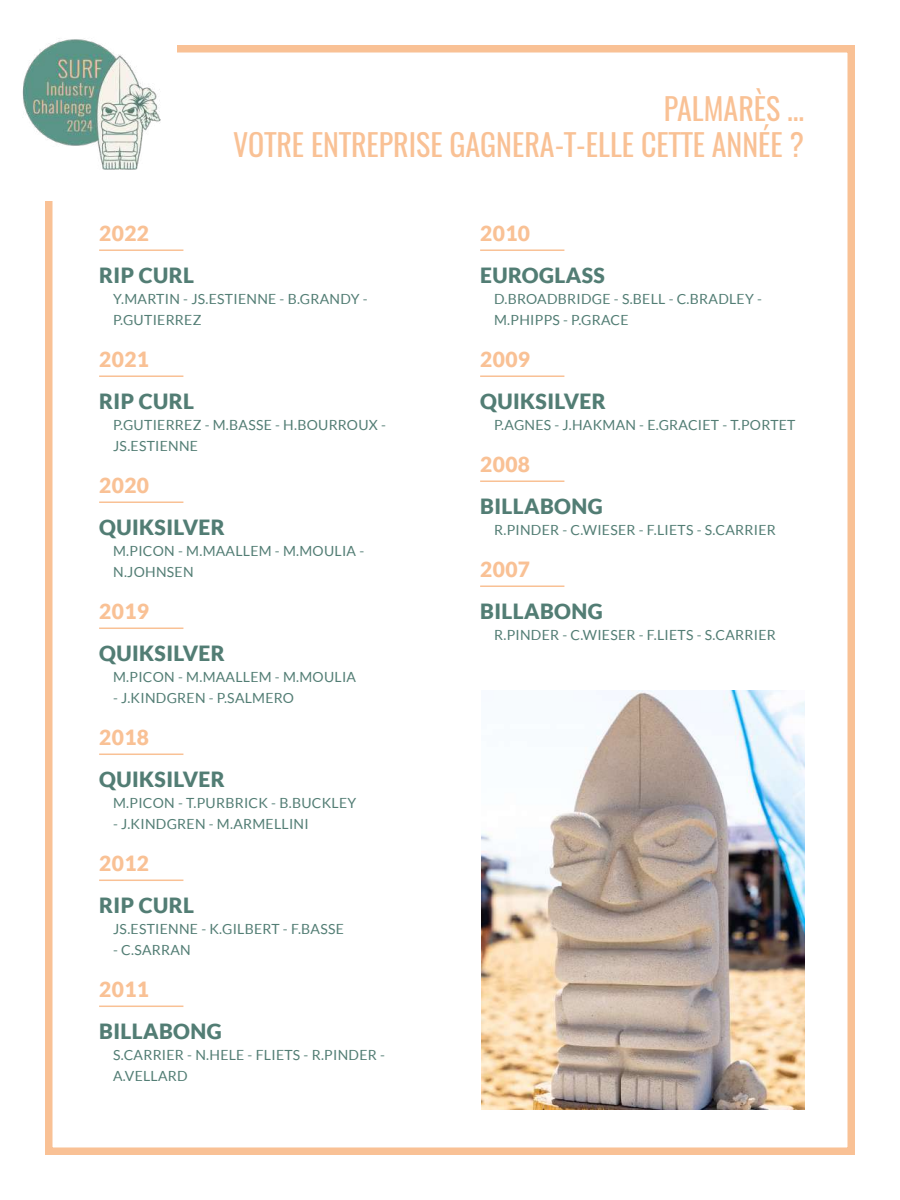
<style>
.page{position:relative;width:900px;height:1200px;background:#fff}
.page>*{position:absolute;margin:0;border:0;box-sizing:border-box;transform-origin:0 0}
.t1{font:30px/36px "Oswald";color:#f9c195;text-align:right}
.t2{font:900 21px "Lato";letter-spacing:.02em;color:#527d74}
.t3{font:900 21px "Lato";letter-spacing:.02em;color:#f9c195}
.t4{font:13.95px/21px "Lato";letter-spacing:.02em;color:#527d74}
</style>
<div class="page">
<div style="left:45px;top:45px;width:810px;height:1110px;border:8px solid #f9c195"></div>
<div style="left:18px;top:24px;width:159px;height:177px;background:#fff"></div>
<img style="left:22px;top:38px;width:139px;height:132px">
<img style="left:482px;top:690px;width:322px;height:420px">
<hr style="left:480px;top:249px;width:84px;height:2px;background:#f9c195">
<hr style="left:480px;top:375px;width:84px;height:2px;background:#f9c195">
<hr style="left:480px;top:480px;width:84px;height:2px;background:#f9c195">
<hr style="left:480px;top:586px;width:84px;height:1px;background:#f9c195">
<hr style="left:99px;top:249px;width:84px;height:2px;background:#f9c195">
<hr style="left:99px;top:375px;width:84px;height:2px;background:#f9c195">
<hr style="left:99px;top:501px;width:84px;height:2px;background:#f9c195">
<hr style="left:99px;top:628px;width:84px;height:1px;background:#f9c195">
<hr style="left:99px;top:754px;width:84px;height:1px;background:#f9c195">
<hr style="left:99px;top:880px;width:84px;height:1px;background:#f9c195">
<hr style="left:99px;top:1006px;width:84px;height:1px;background:#f9c195">
<h1 class="t1" style="left:233px;top:91px;width:572px">PALMARÈS ...<br>VOTRE ENTREPRISE GAGNERA-T-ELLE CETTE ANNÉE ?</h1>
<h2 class="t3" style="left:99px;top:221px;width:51px">2022</h2>
<h2 class="t2" style="left:99px;top:263px;width:96px">RIP CURL</h2>
<p class="t4" style="left:113px;top:288px;width:256px">Y.MARTIN - JS.ESTIENNE - B.GRANDY -<br>P.GUTIERREZ</p>
<h2 class="t3" style="left:99px;top:347px;width:51px">2021</h2>
<h2 class="t2" style="left:99px;top:389px;width:96px">RIP CURL</h2>
<p class="t4" style="left:113px;top:414px;width:274px">P.GUTIERREZ - M.BASSE - H.BOURROUX -<br>JS.ESTIENNE</p>
<h2 class="t3" style="left:99px;top:473px;width:51px">2020</h2>
<h2 class="t2" style="left:99px;top:515px;width:127px">QUIKSILVER</h2>
<p class="t4" style="left:113px;top:540px;width:253px">M.PICON - M.MAALLEM - M.MOULIA -<br>N.JOHNSEN</p>
<h2 class="t3" style="left:99px;top:599px;width:51px">2019</h2>
<h2 class="t2" style="left:99px;top:641px;width:127px">QUIKSILVER</h2>
<p class="t4" style="left:113px;top:666px;width:245px">M.PICON - M.MAALLEM - M.MOULIA</p>
<p class="t4" style="left:113px;top:687px;width:182px">- J.KINDGREN - P.SALMERO</p>
<h2 class="t3" style="left:99px;top:725px;width:51px">2018</h2>
<h2 class="t2" style="left:99px;top:767px;width:127px">QUIKSILVER</h2>
<p class="t4" style="left:113px;top:792px;width:245px">M.PICON - T.PURBRICK - B.BUCKLEY</p>
<p class="t4" style="left:113px;top:813px;width:197px">- J.KINDGREN - M.ARMELLINI</p>
<h2 class="t3" style="left:99px;top:851px;width:51px">2012</h2>
<h2 class="t2" style="left:99px;top:893px;width:96px">RIP CURL</h2>
<p class="t4" style="left:113px;top:918px;width:232px">JS.ESTIENNE - K.GILBERT - F.BASSE</p>
<p class="t4" style="left:113px;top:939px;width:79px">- C.SARRAN</p>
<h2 class="t3" style="left:99px;top:977px;width:51px">2011</h2>
<h2 class="t2" style="left:99px;top:1019px;width:124px">BILLABONG</h2>
<p class="t4" style="left:113px;top:1044px;width:273px">S.CARRIER - N.HELE - FLIETS - R.PINDER -<br>A.VELLARD</p>
<h2 class="t3" style="left:480px;top:221px;width:51px">2010</h2>
<h2 class="t2" style="left:480px;top:263px;width:126px">EUROGLASS</h2>
<p class="t4" style="left:494px;top:288px;width:269px">D.BROADBRIDGE - S.BELL - C.BRADLEY -<br>M.PHIPPS - P.GRACE</p>
<h2 class="t3" style="left:480px;top:347px;width:51px">2009</h2>
<h2 class="t2" style="left:480px;top:389px;width:127px">QUIKSILVER</h2>
<p class="t4" style="left:494px;top:414px;width:303px">P.AGNES - J.HAKMAN - E.GRACIET - T.PORTET</p>
<h2 class="t3" style="left:480px;top:452px;width:51px">2008</h2>
<h2 class="t2" style="left:480px;top:494px;width:124px">BILLABONG</h2>
<p class="t4" style="left:494px;top:519px;width:283px">R.PINDER - C.WIESER - F.LIETS - S.CARRIER</p>
<h2 class="t3" style="left:480px;top:557px;width:51px">2007</h2>
<h2 class="t2" style="left:480px;top:599px;width:124px">BILLABONG</h2>
<p class="t4" style="left:494px;top:624px;width:283px">R.PINDER - C.WIESER - F.LIETS - S.CARRIER</p>
</div>
